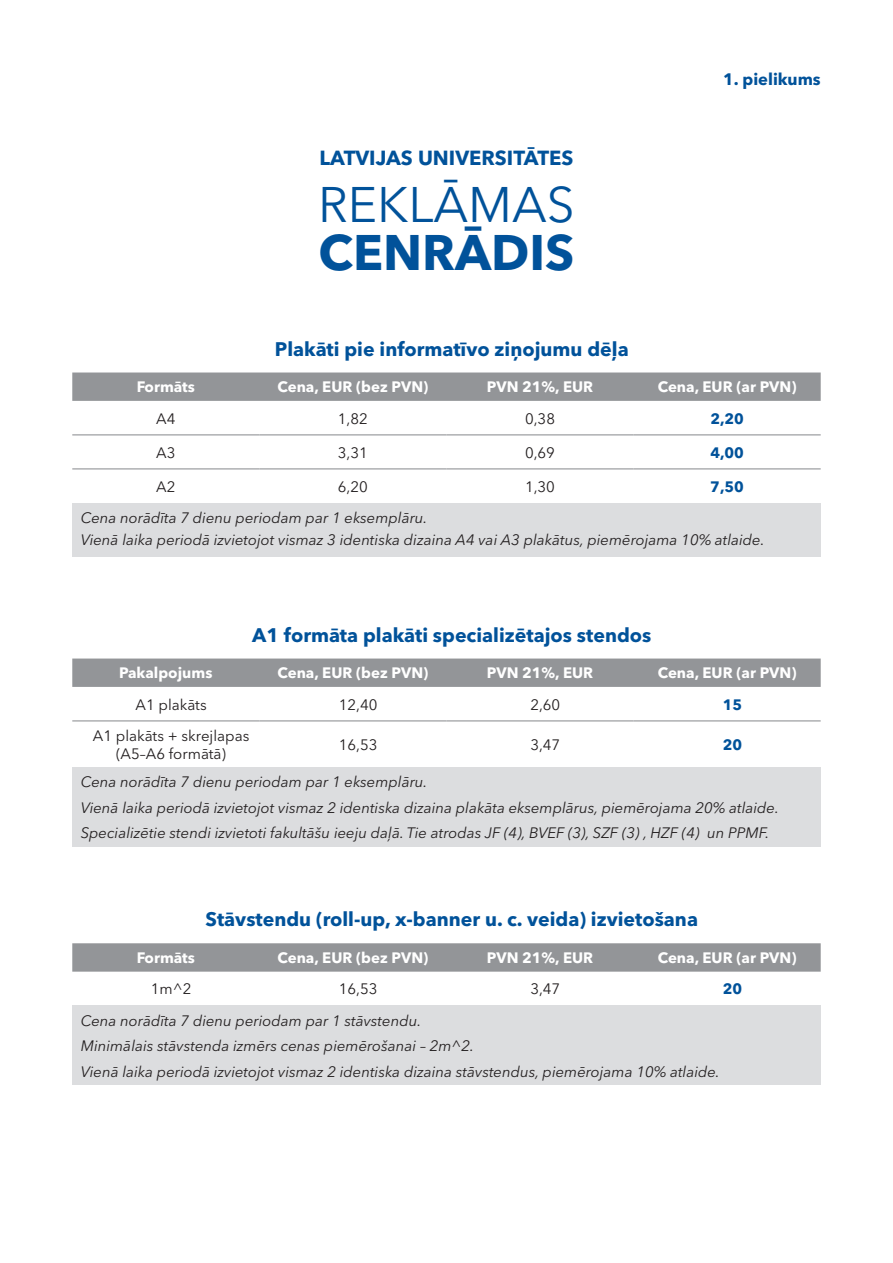
<style>
.page{position:relative;width:893px;height:1263px;background:#fff}
.page>*{position:absolute;margin:0;border:0;box-sizing:border-box;transform-origin:0 0}
.t1{font:49.5px "Avenir Next LT Pro";color:#01529a}
.t2{font:700 49.5px "Avenir Next LT Pro";color:#01529a}
.t3{font:700 20.25px "Avenir Next LT Pro";color:#01529a}
.t4{font:700 19.5px "Avenir Next LT Pro";color:#01529a}
.t5{font:700 16.5px "Avenir Next LT Pro";color:#01529a}
.t6{font:italic 15px/25.5px "Avenir Next LT Pro";color:#231f20}
.t7{font:700 15px "Avenir Next LT Pro";color:#fff}
.t8{font:15px/18px "Avenir Next LT Pro";color:#231f20;text-align:center}
.t9{font:700 15px "Avenir Next LT Pro";color:#01529a}
</style>
<div class="page">
<svg style="left:72px;top:372px;width:749px;height:29px;background:#95979a"></svg>
<div style="left:72px;top:503px;width:749px;height:54px;background:#dcdddf"></div>
<hr style="left:72px;top:434px;width:187px;height:1px;background:#939598">
<hr style="left:259px;top:434px;width:187px;height:1px;background:#939598">
<hr style="left:446px;top:434px;width:188px;height:1px;background:#939598">
<hr style="left:634px;top:434px;width:187px;height:1px;background:#939598">
<hr style="left:72px;top:468px;width:187px;height:1px;background:#939598">
<hr style="left:259px;top:468px;width:187px;height:1px;background:#939598">
<hr style="left:446px;top:468px;width:188px;height:1px;background:#939598">
<hr style="left:634px;top:468px;width:187px;height:1px;background:#939598">
<svg style="left:72px;top:658px;width:749px;height:29px;background:#95979a"></svg>
<div style="left:72px;top:767px;width:749px;height:80px;background:#dcdddf"></div>
<hr style="left:72px;top:720px;width:187px;height:1px;background:#939598">
<hr style="left:259px;top:720px;width:187px;height:1px;background:#939598">
<hr style="left:446px;top:720px;width:188px;height:1px;background:#939598">
<hr style="left:634px;top:720px;width:187px;height:1px;background:#939598">
<svg style="left:72px;top:943px;width:749px;height:29px;background:#95979a"></svg>
<div style="left:72px;top:1006px;width:749px;height:79px;background:#dcdddf"></div>
<h2 class="t3" style="left:320px;top:145px;width:255px">LATVIJAS UNIVERSITĀTES</h2>
<h1 class="t1" style="left:318px;top:175px;width:258px">REKLĀMAS</h1>
<h1 class="t2" style="left:319px;top:222px;width:257px">CENRĀDIS</h1>
<h3 class="t4" style="left:275px;top:337px;width:355px">Plakāti pie informatīvo ziņojumu dēļa</h3>
<p class="t5" style="left:723px;top:69px;width:99px">1. pielikums</p>
<p class="t7" style="left:137px;top:378px;width:60px">Formāts</p>
<p class="t7" style="left:278px;top:378px;width:152px">Cena, EUR (bez PVN)</p>
<p class="t7" style="left:487px;top:378px;width:108px">PVN 21%, EUR</p>
<p class="t7" style="left:658px;top:378px;width:140px">Cena, EUR (ar PVN)</p>
<p class="t8" style="left:156px;top:409px;width:21px">A4</p>
<p class="t8" style="left:338px;top:409px;width:31px">1,82</p>
<p class="t8" style="left:525px;top:409px;width:32px">0,38</p>
<p class="t9" style="left:710px;top:409px;width:35px">2,20</p>
<p class="t8" style="left:156px;top:443px;width:21px">A3</p>
<p class="t8" style="left:338px;top:443px;width:31px">3,31</p>
<p class="t8" style="left:525px;top:443px;width:32px">0,69</p>
<p class="t9" style="left:710px;top:443px;width:35px">4,00</p>
<p class="t8" style="left:156px;top:477px;width:21px">A2</p>
<p class="t8" style="left:338px;top:477px;width:31px">6,20</p>
<p class="t8" style="left:525px;top:477px;width:32px">1,30</p>
<p class="t9" style="left:710px;top:477px;width:35px">7,50</p>
<p class="t6" style="left:81px;top:506px;width:685px;line-height:22.5px">Cena norādīta 7 dienu periodam par 1 eksemplāru.<br>Vienā laika periodā izvietojot vismaz 3 identiska dizaina A4 vai A3 plakātus, piemērojama 10% atlaide.</p>
<h3 class="t4" style="left:252px;top:623px;width:401px">A1 formāta plakāti specializētajos stendos</h3>
<p class="t7" style="left:119px;top:664px;width:95px">Pakalpojums</p>
<p class="t7" style="left:278px;top:664px;width:152px">Cena, EUR (bez PVN)</p>
<p class="t7" style="left:487px;top:664px;width:108px">PVN 21%, EUR</p>
<p class="t7" style="left:658px;top:664px;width:140px">Cena, EUR (ar PVN)</p>
<p class="t8" style="left:136px;top:695px;width:73px">A1 plakāts</p>
<p class="t8" style="left:339px;top:695px;width:40px">12,40</p>
<p class="t8" style="left:530px;top:695px;width:32px">2,60</p>
<p class="t9" style="left:723px;top:695px;width:21px">15</p>
<p class="t8" style="left:93px;top:726px;width:158px">A1 plakāts + skrejlapas (A5–A6 formātā)</p>
<p class="t8" style="left:339px;top:735px;width:40px">16,53</p>
<p class="t8" style="left:530px;top:735px;width:32px">3,47</p>
<p class="t9" style="left:723px;top:735px;width:21px">20</p>
<p class="t6" style="left:81px;top:769px;width:700px">Cena norādīta 7 dienu periodam par 1 eksemplāru.<br>Vienā laika periodā izvietojot vismaz 2 identiska dizaina plakāta eksemplārus, piemērojama 20% atlaide.<br>Specializētie stendi izvietoti fakultāšu ieeju daļā. Tie atrodas JF (4), BVEF (3), SZF (3) , HZF (4) un PPMF.</p>
<h3 class="t4" style="left:206px;top:907px;width:494px">Stāvstendu (roll-up, x-banner u. c. veida) izvietošana</h3>
<p class="t7" style="left:137px;top:949px;width:60px">Formāts</p>
<p class="t7" style="left:278px;top:949px;width:152px">Cena, EUR (bez PVN)</p>
<p class="t7" style="left:487px;top:949px;width:108px">PVN 21%, EUR</p>
<p class="t7" style="left:658px;top:949px;width:140px">Cena, EUR (ar PVN)</p>
<p class="t8" style="left:151px;top:980px;width:42px">1m^2</p>
<p class="t8" style="left:339px;top:980px;width:40px">16,53</p>
<p class="t8" style="left:530px;top:980px;width:32px">3,47</p>
<p class="t9" style="left:723px;top:980px;width:21px">20</p>
<p class="t6" style="left:81px;top:1007px;width:641px">Cena norādīta 7 dienu periodam par 1 stāvstendu.<br>Minimālais stāvstenda izmērs cenas piemērošanai – 2m^2.<br>Vienā laika periodā izvietojot vismaz 2 identiska dizaina stāvstendus, piemērojama 10% atlaide.</p>
</div>
